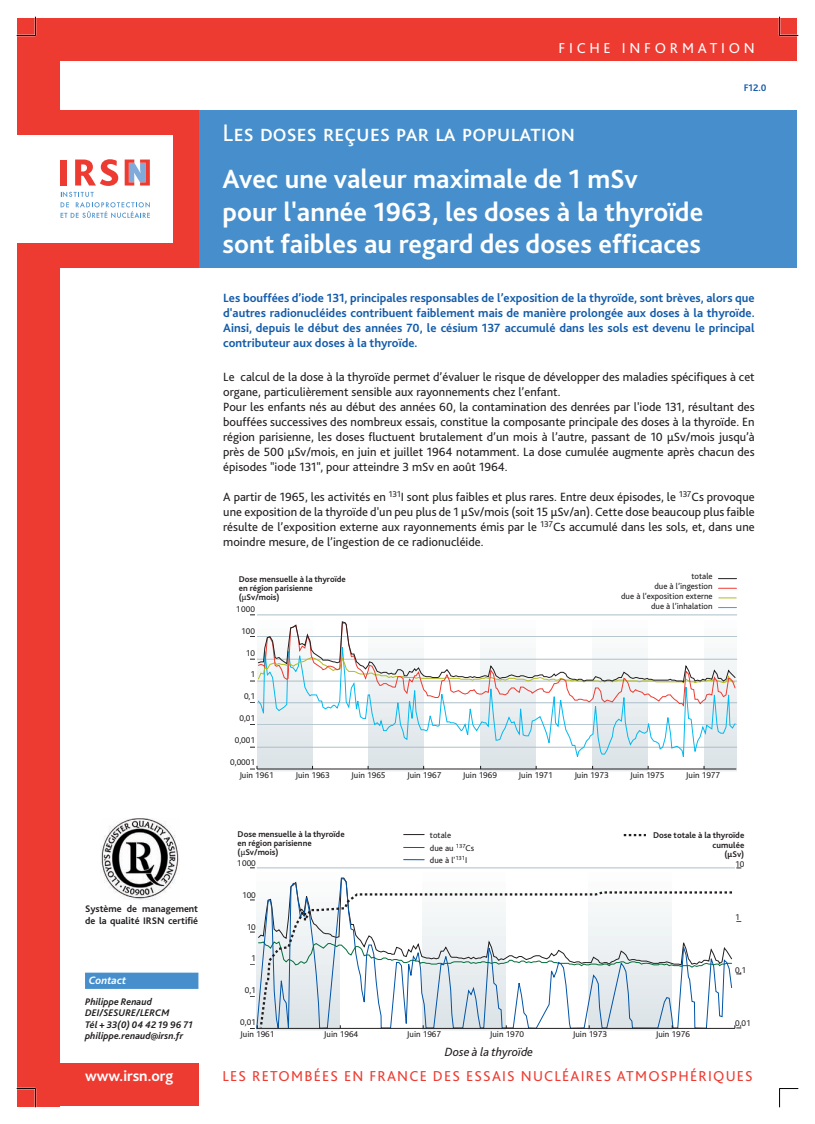
<style>
.page{position:relative;width:815px;height:1124px;background:#fff}
.page>*{position:absolute;margin:0;border:0;box-sizing:border-box;transform-origin:0 0}
.t1{font:700 27.5px/32.5px "Bliss 2";color:#fff}
.t2{font:25px "Bliss 2";color:#fff}
.t3{font:700 15.62px "Bliss 2";color:#fff}
.t4{font:15px "Bliss 2";letter-spacing:.08em;color:#ee3b32}
.t5{font:15px "Bliss 2";letter-spacing:.25em;color:#fff}
.t6{font:12.5px/15px "Bliss 2";color:#231f20}
.t7{font:700 12.5px/15px "Bliss 2";color:#135cab;text-align:justify}
.t8{font:italic 12.5px "Bliss 2";color:#231f20}
.t9{font:italic 700 11.25px "Bliss 2";color:#fff}
.t10{font:italic 700 10px/11.2px "Bliss 2";color:#231f20}
.t11{font:700 10px/12px "Bliss 2";color:#231f20}
.t12{font:700 10px "Bliss 2";color:#135cab}
.t13{font:8.75px/10px "Bliss";color:#231f20}
.t14{font:700 8.75px/9.4px "Bliss 2";color:#231f20}
.s1{font-weight:400}
</style>
<div class="page">
<div style="left:35px;top:110px;width:762px;height:157px;background:#468fcc"></div>
<div style="left:85px;top:972px;width:113px;height:16px;background:#468fcc"></div>
<div style="left:423px;top:867px;width:83px;height:164px;background:linear-gradient(to right,#fff,#fff)"></div>
<div style="left:423px;top:872px;width:83px;height:159px;background:#fdfdfd"></div>
<div style="left:589px;top:867px;width:83px;height:164px;background:linear-gradient(to right,#fff,#fff)"></div>
<div style="left:589px;top:872px;width:83px;height:159px;background:#fdfdfd"></div>
<div style="left:257px;top:867px;width:83px;height:164px;background:linear-gradient(to right,#fff,#fff)"></div>
<div style="left:257px;top:872px;width:83px;height:159px;background:#fdfdfd"></div>
<svg style="left:256px;top:877px;width:92px;height:154px"></svg>
<svg style="left:404px;top:834px;width:20px;height:1px"></svg>
<svg style="left:624px;top:834px;width:22px;height:2px"></svg>
<svg style="left:404px;top:859px;width:20px;height:1px"></svg>
<svg style="left:261px;top:890px;width:473px;height:141px"></svg>
<hr style="left:257px;top:867px;width:478px;height:1px;background:#acbfc9">
<svg style="left:250px;top:940px;width:491px;height:34px"></svg>
<svg style="left:250px;top:1025px;width:8px;height:4px"></svg>
<hr style="left:257px;top:1027px;width:478px;height:1px;background:#231f20">
<div style="left:368px;top:759px;width:56px;height:9px;background:#dde4e8"></div>
<div style="left:481px;top:759px;width:55px;height:9px;background:#dde4e8"></div>
<div style="left:593px;top:759px;width:55px;height:9px;background:#dde4e8"></div>
<div style="left:704px;top:708px;width:32px;height:62px;background:#808284"></div>
<div style="left:704px;top:759px;width:32px;height:9px;background:#dde4e8"></div>
<div style="left:257px;top:759px;width:56px;height:9px;background:#dde4e8"></div>
<hr style="left:257px;top:614px;width:480px;height:1px;background:#acbfc9">
<hr style="left:257px;top:636px;width:480px;height:1px;background:#acbfc9">
<hr style="left:257px;top:659px;width:480px;height:1px;background:#acbfc9">
<hr style="left:257px;top:680px;width:480px;height:1px;background:#acbfc9">
<hr style="left:257px;top:702px;width:480px;height:1px;background:#acbfc9">
<hr style="left:257px;top:724px;width:480px;height:1px;background:#acbfc9">
<hr style="left:257px;top:746px;width:480px;height:1px;background:#acbfc9">
<svg style="left:257px;top:708px;width:479px;height:56px"></svg>
<svg style="left:257px;top:684px;width:479px;height:24px"></svg>
<svg style="left:250px;top:614px;width:486px;height:70px"></svg>
<svg style="left:718px;top:607px;width:19px;height:1px"></svg>
<svg style="left:718px;top:597px;width:19px;height:1px"></svg>
<svg style="left:718px;top:587px;width:19px;height:1px"></svg>
<svg style="left:718px;top:578px;width:19px;height:1px"></svg>
<hr style="left:257px;top:768px;width:479px;height:1px;background:#231f20">
<svg style="left:250px;top:765px;width:8px;height:4px"></svg>
<div style="left:18px;top:18px;width:42px;height:1088px;background:#ee3b32"></div>
<div style="left:35px;top:110px;width:163px;height:157px;background:#ee3b32"></div>
<div style="left:18px;top:18px;width:779px;height:42px;background:#ee3b32"></div>
<div style="left:35px;top:1063px;width:163px;height:43px;background:#ee3b32"></div>
<div style="left:18px;top:135px;width:155px;height:108px;background:#fff"></div>
<svg style="left:61px;top:159px;width:89px;height:59px"></svg>
<img style="left:101px;top:818px;width:78px;height:81px">
<svg style="left:17px;top:17px;width:19px;height:19px"></svg>
<svg style="left:17px;top:1087px;width:19px;height:20px"></svg>
<svg style="left:779px;top:17px;width:19px;height:19px"></svg>
<svg style="left:779px;top:1088px;width:19px;height:19px"></svg>
<p class="t5" style="left:558px;top:38px;width:198px">FICHE INFORMATION</p>
<p class="t12" style="left:744px;top:81px;width:24px">F12.0</p>
<h2 class="t2" style="left:223px;top:117px;width:354px">LES DOSES REÇUES PAR LA POPULATION</h2>
<h1 class="t1" style="left:223px;top:162px;width:482px">Avec une valeur maximale de 1 mSv<br>pour l'année 1963, les doses à la thyroïde sont faibles au regard des doses efficaces</h1>
<p class="t7" style="left:223px;top:290px;width:533px">Les bouffées d’iode 131, principales responsables de l’exposition de la thyroïde, sont brèves, alors que d'autres radionucléides contribuent faiblement mais de manière prolongée aux doses à la thyroïde.<br>Ainsi, depuis le début des années 70, le césium 137 accumulé dans les sols est devenu le principal contributeur aux doses à la thyroïde.</p>
<p class="t6" style="left:223px;top:368px;width:533px">Le calcul de la dose à la thyroïde permet d’évaluer le risque de développer des maladies spécifiques à cet organe, particulièrement sensible aux rayonnements chez l’enfant.<br>Pour les enfants nés au début des années 60, la contamination des denrées par l'iode 131, résultant des bouffées successives des nombreux essais, constitue la composante principale des doses à la thyroïde. En région parisienne, les doses fluctuent brutalement d’un mois à l’autre, passant de 10 µSv/mois jusqu’à près de 500 µSv/mois, en juin et juillet 1964 notamment. La dose cumulée augmente après chacun des épisodes "iode 131", pour atteindre 3 mSv en août 1964.</p>
<p class="t6" style="left:223px;top:488px;width:533px;text-align:justify">A partir de 1965, les activités en <sup>131</sup>I sont plus faibles et plus rares. Entre deux épisodes, le <sup>137</sup>Cs provoque une exposition de la thyroïde d'un peu plus de 1 µSv/mois (soit 15 µSv/an). Cette dose beaucoup plus faible résulte de l’exposition externe aux rayonnements émis par le <sup>137</sup>Cs accumulé dans les sols, et, dans une moindre mesure, de l’ingestion de ce radionucléide.</p>
<p class="t11" style="left:85px;top:902px;width:114px">Système de management de la qualité IRSN certifié</p>
<p class="t9" style="left:89px;top:972px;width:39px">Contact</p>
<p class="t10" style="left:85px;top:995px;width:109px">Philippe Renaud<br>DEI/SESURE/LERCM<br>Tél + 33(0) 04 42 19 96 71 philippe.renaud@irsn.fr</p>
<p class="t13" style="left:621px;top:571px;width:93px;text-align:right">totale<br>due à l’ingestion<br>due à l’exposition externe due à l’inhalation</p>
<p class="t14" style="left:239px;top:573px;width:109px">Dose mensuelle à la thyroïde en région parisienne (<span class="s1">µ</span>Sv/mois)</p>
<p class="t13" style="left:236px;top:604px;width:21px">1000</p>
<p class="t13" style="left:241px;top:626px;width:15px">100</p>
<p class="t13" style="left:246px;top:647px;width:11px">10</p>
<p class="t13" style="left:250px;top:669px;width:6px">1</p>
<p class="t13" style="left:244px;top:691px;width:12px">0,1</p>
<p class="t13" style="left:239px;top:713px;width:17px">0,01</p>
<p class="t13" style="left:235px;top:735px;width:22px">0,001</p>
<p class="t13" style="left:239px;top:755px;width:36px;line-height:13.1px;text-indent:-9px">0,0001<br>Juin 1961</p>
<p class="t13" style="left:296px;top:770px;width:36px">Juin 1963</p>
<p class="t13" style="left:351px;top:770px;width:36px">Juin 1965</p>
<p class="t13" style="left:407px;top:770px;width:36px">Juin 1967</p>
<p class="t13" style="left:463px;top:770px;width:36px">Juin 1969</p>
<p class="t13" style="left:519px;top:770px;width:36px">Juin 1971</p>
<p class="t13" style="left:574px;top:770px;width:36px">Juin 1973</p>
<p class="t13" style="left:630px;top:770px;width:36px">Juin 1975</p>
<p class="t13" style="left:686px;top:770px;width:36px">Juin 1977</p>
<p class="t14" style="left:238px;top:828px;width:109px">Dose mensuelle à la thyroïde en région parisienne (<span class="s1">µ</span>Sv/mois)</p>
<p class="t13" style="left:430px;top:829px;width:46px;line-height:12.5px">totale<br>due au <sup>137</sup>Cs due à l'<sup>131</sup>I</p>
<p class="t14" style="left:653px;top:830px;width:93px;text-align:right">Dose totale à la thyroïde cumulée<br>(µSv)</p>
<p class="t13" style="left:237px;top:858px;width:21px">1000</p>
<p class="t13" style="left:242px;top:889px;width:15px">100</p>
<p class="t13" style="left:247px;top:921px;width:11px">10</p>
<p class="t13" style="left:251px;top:953px;width:6px">1</p>
<p class="t13" style="left:245px;top:985px;width:12px">0,1</p>
<p class="t13" style="left:240px;top:1016px;width:36px;line-height:11.4px">0,01<br>Juin 1961</p>
<p class="t13" style="left:324px;top:1028px;width:36px">Juin 1964</p>
<p class="t13" style="left:407px;top:1028px;width:36px">Juin 1967</p>
<p class="t13" style="left:490px;top:1028px;width:36px">Juin 1970</p>
<p class="t13" style="left:573px;top:1028px;width:36px">Juin 1973</p>
<p class="t13" style="left:656px;top:1028px;width:36px">Juin 1976</p>
<p class="t13" style="left:735px;top:858px;width:11px">10</p>
<p class="t13" style="left:735px;top:912px;width:6px">1</p>
<p class="t13" style="left:735px;top:965px;width:12px">0,1</p>
<p class="t13" style="left:735px;top:1018px;width:17px">0,01</p>
<p class="t8" style="left:445px;top:1044px;width:90px">Dose à la thyroïde</p>
<p class="t3" style="left:85px;top:1066px;width:90px">www.irsn.org</p>
<p class="t4" style="left:222px;top:1066px;width:532px">LES RETOMBÉES EN FRANCE DES ESSAIS NUCLÉAIRES ATMOSPHÉRIQUES</p>
</div>
